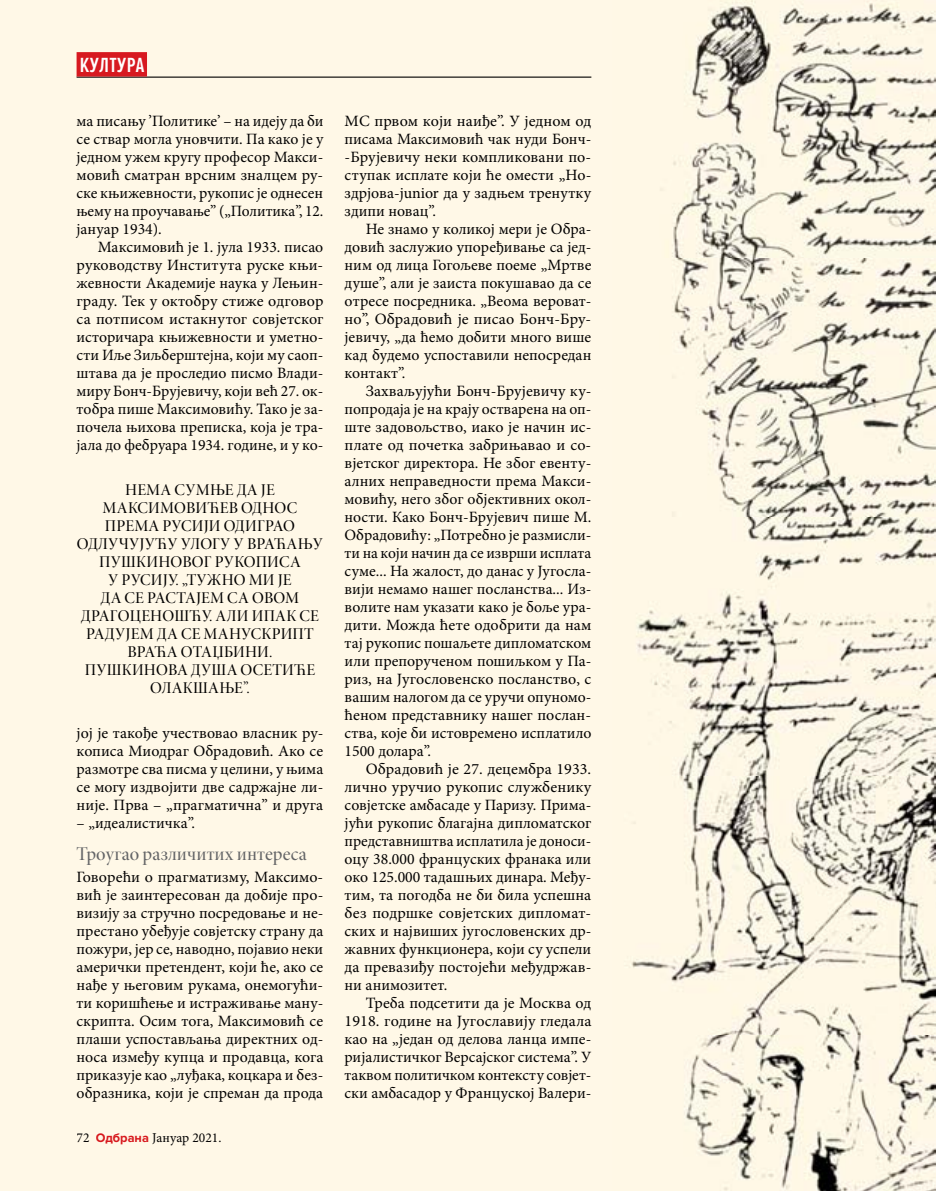
<style>
.page{position:relative;width:936px;height:1191px;background:#fff}
.page>*{position:absolute;margin:0;border:0;box-sizing:border-box;transform-origin:0 0}
.t1{font:600 21.3px "Proxima Nova Ex Cn";letter-spacing:.03em;color:#fff}
.t2{font:19.5px "Minion Pro Medium Disp";letter-spacing:.005em;color:#636466}
.t3{font:16.5px/18px "Minion Pro Medium Disp";letter-spacing:.01em;color:#000;text-align:center}
.t4{font:15.75px/18px "Minion Pro";color:#000;text-align:justify}
.t5{font:13.5px "Minion Pro";color:#000}
.s1{font-family:"Proxima Nova";font-weight:700;font-size:12.75px;color:#d71920}
</style>
<div class="page">
<div style="left:0;top:0;width:612px;height:1191px;background:#fff8e7"></div>
<div style="left:77px;top:1133px;width:16px;height:9px;background:#fff8e7"></div>
<div style="left:96px;top:1133px;width:52px;height:11px;background:#fff8e7"></div>
<div style="left:149px;top:1133px;width:72px;height:12px;background:#fff8e7"></div>
<img style="left:612px;top:0;width:323px;height:1191px">
<hr style="left:77px;top:77px;width:514px;height:1px;background:#000">
<div style="left:77px;top:52px;width:70px;height:25px;background:#d71920"></div>
<h1 class="t1" style="left:80px;top:53px;width:66px">КУЛТУРА</h1>
<p class="t4" style="left:77px;top:112px;width:248px">ма писању ’Политике’ – на идеју да би се ствар могла уновчити. Па како је у једном ужем кругу професор Макси&shy;мовић сматран врсним зналцем ру&shy;ске књижевности, рукопис је однесен њему на проучавање” („Политика”, 12. јануар 1934).</p>
<p class="t4" style="left:77px;top:238px;width:248px;text-indent:21px">Максимовић је 1. јула 1933. писао руководству Института руске књи&shy;жевности Академије наука у Лењин&shy;граду. Тек у октобру стиже oдговор са потписом истакнутог совјетског историчара књижевности и уметно&shy;сти Иље Зиљберштејна, који му саоп&shy;штава да је проследио писмо Влади&shy;миру Бонч-Брујевичу, који већ 27. ок&shy;тобра пише Максимовићу. Тако је за&shy;почела њихова преписка, која је тра&shy;јала до фебруара 1934. године, и у ко-</p>
<p class="t3" style="left:77px;top:481px;width:248px">НЕМА СУМЊЕ ДА ЈЕ<br>МАКСИМОВИЋЕВ ОДНОС<br>ПРЕМА РУСИЈИ ОДИГРАО<br>ОДЛУЧУЈУЋУ УЛОГУ У ВРАЋАЊУ<br>ПУШКИНОВОГ РУКОПИСА<br>У РУСИЈУ. „ТУЖНО МИ ЈЕ<br>ДА СЕ РАСТАЈЕМ СА ОВОМ<br>ДРАГОЦЕНОШЋУ. АЛИ ИПАК СЕ<br>РАДУЈЕМ ДА СЕ МАНУСКРИПТ<br>ВРАЋА ОТАЏБИНИ.<br>ПУШКИНОВА ДУША ОСЕТИЋЕ<br>ОЛАКШАЊЕ”.</p>
<p class="t4" style="left:77px;top:724px;width:248px">јој је такође учествовао власник ру&shy;кописа Миодраг Обрадовић. Ако се размотре сва писма у целини, у њима се могу издвојити две садржајне ли&shy;није. Прва – „прагматична” и друга</p>
<p class="t4" style="left:77px;top:814px;width:120px">– „идеалистичка”.</p>
<p class="t2" style="left:77px;top:841px;width:232px">Троугао различитих интереса</p>
<p class="t4" style="left:77px;top:868px;width:248px">Говорећи о прагматизму, Максимо&shy;вић је заинтересован да добије про&shy;визију за стручно посредовање и не&shy;престано убеђује совјетску страну да пожури, јер се, наводно, појавио неки амерички претендент, који ће, ако се нађе у његовим рукама, онемогући&shy;ти коришћење и истраживање ману&shy;скрипта. Осим тога, Максимовић се плаши успостављања директних од&shy;носа између купца и продавца, кога приказује као „луђака, коцкара и без&shy;образника, који је спреман да прода</p>
<p class="t5" style="left:77px;top:1129px;width:146px">72 <span class="s1">Одбрана</span> Јануар 2021.</p>
<p class="t4" style="left:344px;top:112px;width:248px">МС првом који наиђе”. У једном од писама Максимовић чак нуди Бонч--Брујевичу неки компликовани по&shy;ступак исплате који ће омести „Но&shy;здрјова-junior да у задњем тренутку здипи новац”.</p>
<p class="t4" style="left:344px;top:220px;width:248px;text-indent:21px">Не знамо у коликој мери је Обра&shy;довић заслужио упоређивање са јед&shy;ним од лица Гогољеве поеме „Мртве душе”, али је заиста покушавао да се отресе посредника. „Веома вероват&shy;но”, Обрадовић је писао Бонч-Бру&shy;јевичу, „да ћемо добити много више кад будемо успоставили непосредан контакт”.</p>
<p class="t4" style="left:344px;top:382px;width:248px;text-indent:21px">Захваљујући Бонч-Брујевичу ку&shy;попродаја је на крају остварена на оп&shy;ште задовољство, иако је начин ис&shy;плате од почетка забрињавао и со&shy;вјетског директора. Не због евенту&shy;алних неправедности према Макси&shy;мовићу, него због објективних окол&shy;ности. Како Бонч-Брујевич пише М.<br>Обрадовићу: „Потребно је размисли&shy;ти на који начин да се изврши исплата суме... На жалост, до данас у Југосла&shy;вији немамо нашег посланства... Из&shy;волите нам указати како је боље ура&shy;дити. Можда ћете одобрити да нам тај рукопис пошаљете дипломатском или препорученом пошиљком у Па&shy;риз, на Југословенско посланство, с вашим налогом да се уручи опуномо&shy;ћеном представнику нашег послан&shy;ства, које би истовремено исплатило 1500 долара”.</p>
<p class="t4" style="left:344px;top:760px;width:248px;text-indent:21px">Обрадовић је 27. децембра 1933. лично уручио рукопис службенику совјетске амбасаде у Паризу. Прима&shy;јући рукопис благајна дипломатског представништва исплатила је доноси&shy;оцу 38.000 француских франака или око 125.000 тадашњих динара. Међу&shy;тим, та погодба не би била успешна без подршке совјетских дипломат&shy;ских и највиших југословенских др&shy;жавних функционера, који су успели да превазиђу постојећи међудржав&shy;ни анимозитет.</p>
<p class="t4" style="left:344px;top:994px;width:248px;text-indent:21px">Треба подсетити да је Москва од 1918. године на Југославију гледала као на „један од делова ланца импе&shy;ријалистичког Версајског система”. У таквом политичком контексту совјет&shy;ски амбасадор у Француској Валери-</p>
</div>
